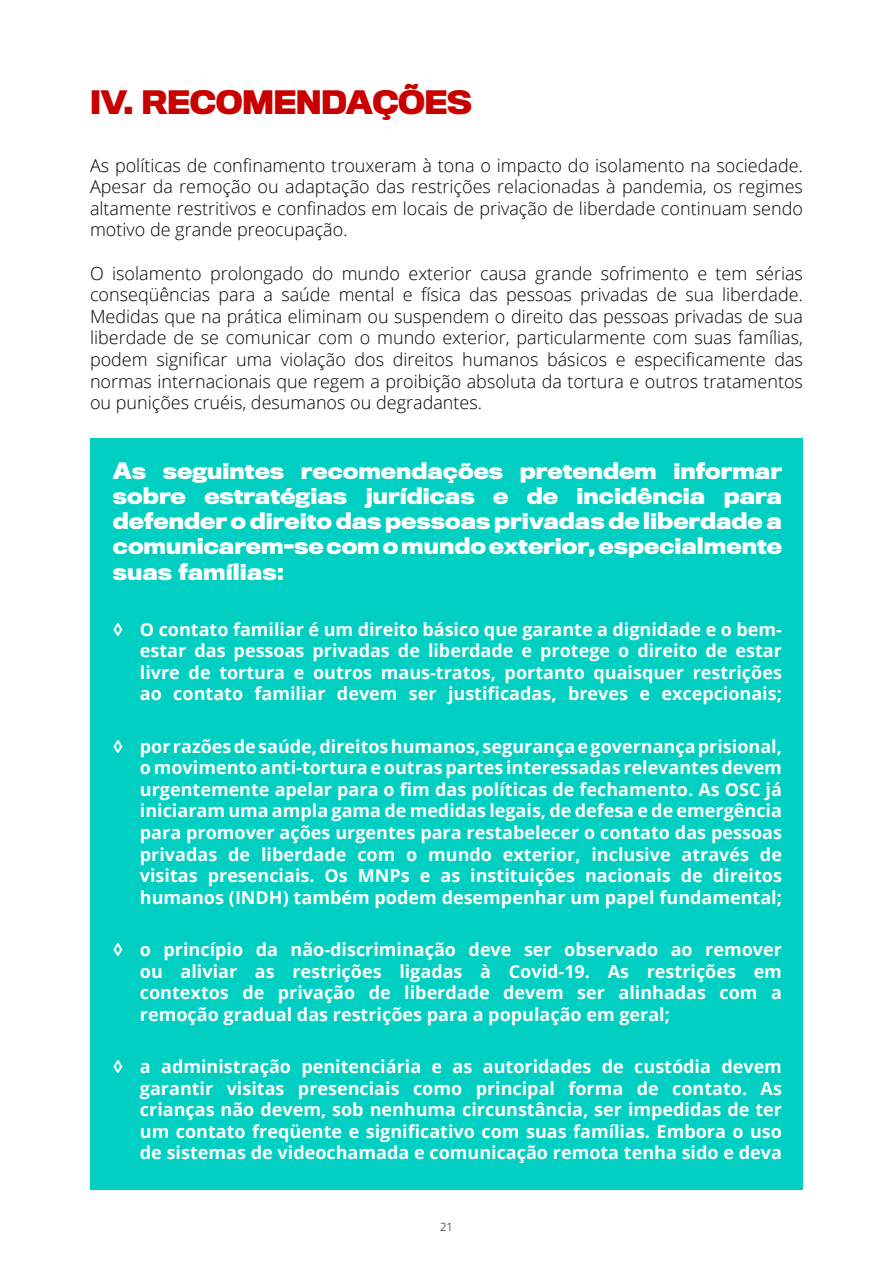
<style>
.page{position:relative;width:893px;height:1263px;background:#fff}
.page>*{position:absolute;margin:0;border:0;box-sizing:border-box;transform-origin:0 0}
.t1{font:700 30px "Titling Gothic FB";letter-spacing:-.02em;color:#c80000}
.t2{font:700 21px/25.2px "Titling Gothic FB";color:#fff;text-align:justify}
.t3{font:700 18px/21.6px "Open Sans";color:#fff;text-align:justify}
.t4{font:300 18px/21.6px "Open Sans";color:#000;text-align:justify}
.t5{font:300 11.25px "Open Sans";color:#000}
</style>
<div class="page">
<div style="left:90px;top:438px;width:713px;height:752px;background:#00cfc2"></div>
<h1 class="t1" style="left:90px;top:83px;width:384px">IV. RECOMENDAÇÕES</h1>
<p class="t4" style="left:90px;top:154px;width:714px">As políticas de confinamento trouxeram à tona o impacto do isolamento na sociedade.<br>Apesar da remoção ou adaptação das restrições relacionadas à pandemia, os regimes altamente restritivos e confinados em locais de privação de liberdade continuam sendo motivo de grande preocupação.</p>
<p class="t4" style="left:90px;top:262px;width:714px">O isolamento prolongado do mundo exterior causa grande sofrimento e tem sérias conseqüências para a saúde mental e física das pessoas privadas de sua liberdade.<br>Medidas que na prática eliminam ou suspendem o direito das pessoas privadas de sua liberdade de se comunicar com o mundo exterior, particularmente com suas famílias, podem significar uma violação dos direitos humanos básicos e especificamente das normas internacionais que regem a proibição absoluta da tortura e outros tratamentos ou punições cruéis, desumanos ou degradantes.</p>
<p class="t2" style="left:113px;top:458px;width:670px">As seguintes recomendações pretendem informar sobre estratégias jurídicas e de incidência para defender o direito das pessoas privadas de liberdade a comunicarem-se com o mundo exterior, especialmente suas famílias:</p>
<p class="t3" style="left:140px;top:618px;width:644px;text-indent:-27px">◊ O contato familiar é um direito básico que garante a dignidade e o bem&shy;estar das pessoas privadas de liberdade e protege o direito de estar livre de tortura e outros maus-tratos, portanto quaisquer restrições ao contato familiar devem ser justificadas, breves e excepcionais;</p>
<p class="t3" style="left:140px;top:735px;width:644px;text-indent:-27px">◊ por razões de saúde, direitos humanos, segurança e governança prisional, o movimento anti-tortura e outras partes interessadas relevantes devem urgentemente apelar para o fim das políticas de fechamento. As OSC já iniciaram uma ampla gama de medidas legais, de defesa e de emergência para promover ações urgentes para restabelecer o contato das pessoas privadas de liberdade com o mundo exterior, inclusive através de visitas presenciais. Os MNPs e as instituições nacionais de direitos humanos (INDH) também podem desempenhar um papel fundamental;</p>
<p class="t3" style="left:140px;top:938px;width:644px;text-indent:-27px">◊ o princípio da não-discriminação deve ser observado ao remover ou aliviar as restrições ligadas à Covid-19. As restrições em contextos de privação de liberdade devem ser alinhadas com a remoção gradual das restrições para a população em geral;</p>
<p class="t3" style="left:140px;top:1055px;width:644px;text-indent:-27px">◊ a administração penitenciária e as autoridades de custódia devem garantir visitas presenciais como principal forma de contato. As crianças não devem, sob nenhuma circunstância, ser impedidas de ter um contato freqüente e significativo com suas famílias. Embora o uso de sistemas de videochamada e comunicação remota tenha sido e deva</p>
<p class="t5" style="left:440px;top:1219px;width:14px">21</p>
</div>
